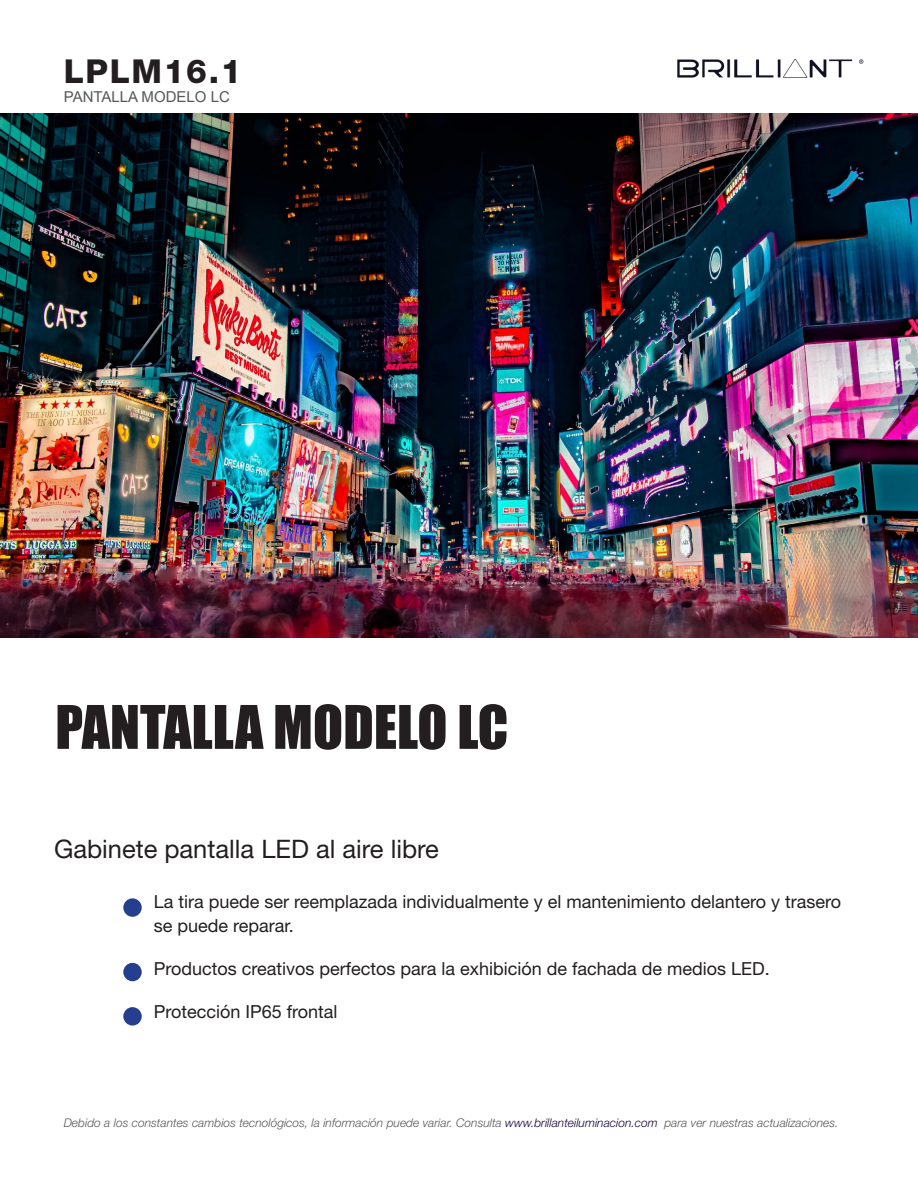
<style>
.page{position:relative;width:918px;height:1188px;background:#fff}
.page>*{position:absolute;margin:0;border:0;box-sizing:border-box;transform-origin:0 0}
.t1{font:55.5px "Impact";color:#231f20}
.t2{font:800 33px "Helvetica Neue LT Std";letter-spacing:.05em;color:#231f20}
.t3{font:25.5px "Helvetica Neue LT Std";color:#231f20}
.t4{font:18px/24px "Helvetica Neue LT Std";color:#231f20}
.t5{font:15px "Arial";color:#57585a}
.t6{font:italic 300 12px "Helvetica Neue LT Std";color:#57585a}
.s1{color:#16073b}
</style>
<div class="page">
<img style="left:677px;top:59px;width:187px;height:19px">
<div style="left:123px;top:898px;width:19px;height:19px;background:#253f8e;border-radius:50%"></div>
<div style="left:123px;top:963px;width:19px;height:18px;background:#253f8e;border-radius:50%"></div>
<div style="left:123px;top:1007px;width:19px;height:19px;background:#253f8e;border-radius:50%"></div>
<img style="left:0;top:113px;width:918px;height:525px">
<p class="t2" style="left:64px;top:51px;width:179px">LPLM16.1</p>
<p class="t5" style="left:64px;top:87px;width:168px">PANTALLA MODELO LC</p>
<p class="t1" style="left:55px;top:684px;width:455px">PANTALLA MODELO LC</p>
<p class="t3" style="left:54px;top:833px;width:386px">Gabinete pantalla LED al aire libre</p>
<p class="t4" style="left:154px;top:889px;width:689px">La tira puede ser reemplazada individualmente y el mantenimiento delantero y trasero se puede reparar.</p>
<p class="t4" style="left:154px;top:957px;width:618px">Productos creativos perfectos para la exhibición de fachada de medios LED.</p>
<p class="t4" style="left:154px;top:999px;width:185px">Protección IP65 frontal</p>
<p class="t6" style="left:64px;top:1116px;width:776px">Debido a los constantes cambios tecnológicos, la información puede variar. Consulta <span class="s1">www.brillanteiluminacion.com</span> para ver nuestras actualizaciones.</p>
</div>
